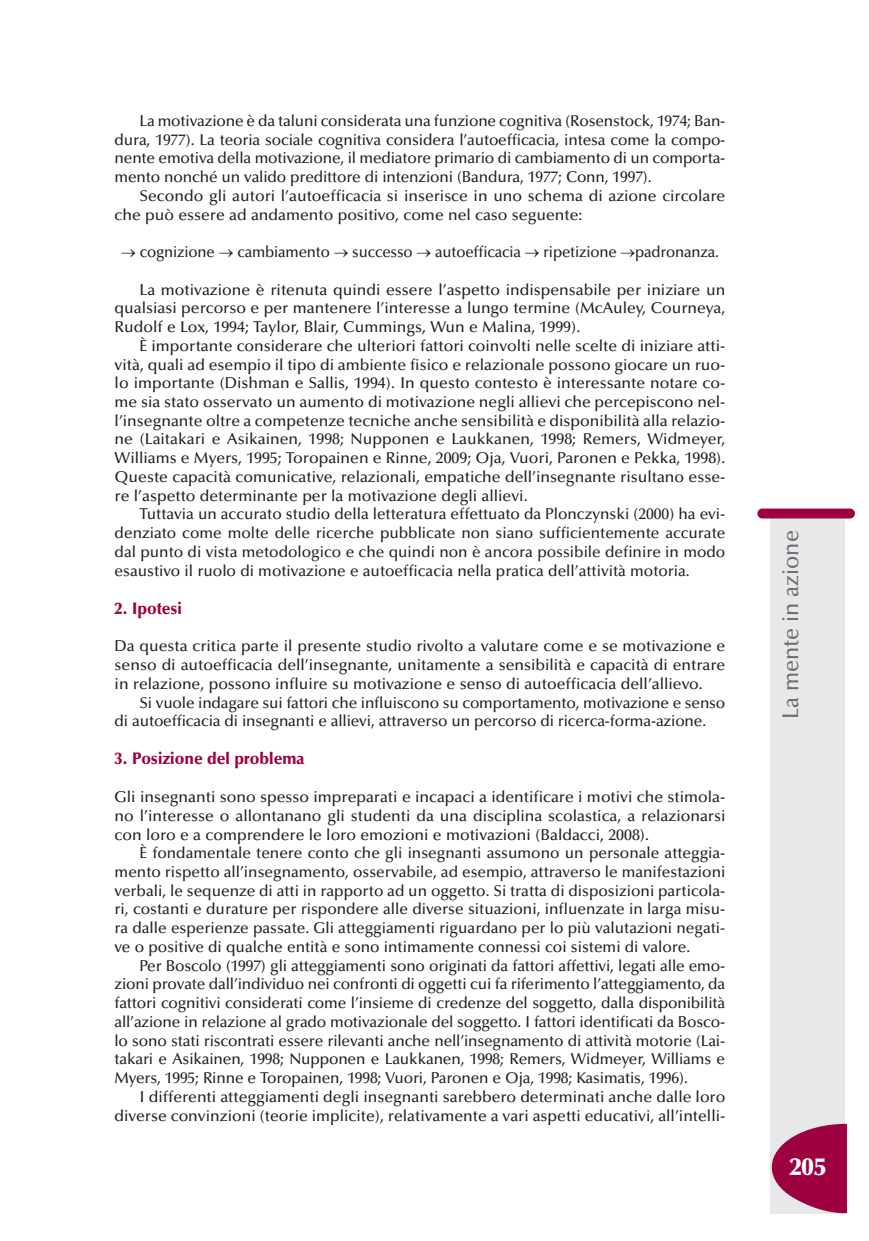
<style>
.page{position:relative;width:869px;height:1241px;background:#fff}
.page>*{position:absolute;margin:0;border:0;box-sizing:border-box;transform-origin:0 0}
.t1{font:900 24.5px "Optima";color:#fff}
.t2{font:500 22.75px "Optima";color:#6c6d70;scale:.95 1}
.t3{font:900 16.62px "Optima";color:#9d0140;scale:.95 1}
.t4{font:500 15.75px/18.7px "Optima";color:#231f20;text-align:justify}
.t5{font:500 15.75px "Optima";color:#231f20;scale:.95 1}
</style>
<div class="page">
<div style="left:770px;top:516px;width:74px;height:697px;background:#e7e8e9"></div>
<div style="left:757px;top:508px;width:97px;height:10px;background:#9d0140;border-radius:5px"></div>
<svg style="left:771px;top:1123px;width:76px;height:89px"></svg>
<p class="t4" style="left:115px;top:113px;width:612px;text-indent:25px">La motivazione è da taluni considerata una funzione cognitiva (Rosenstock, 1974; Ban&shy;dura, 1977). La teoria sociale cognitiva considera l’autoefficacia, intesa come la compo&shy;nente emotiva della motivazione, il mediatore primario di cambiamento di un comporta&shy;mento nonché un valido predittore di intenzioni (Bandura, 1977; Conn, 1997).</p>
<p class="t4" style="left:115px;top:188px;width:612px;text-indent:25px">Secondo gli autori l’autoefficacia si inserisce in uno schema di azione circolare che può essere ad andamento positivo, come nel caso seguente:</p>
<p class="t5" style="left:140px;top:246px;width:81px">cognizione</p>
<p class="t5" style="left:237px;top:246px;width:99px">cambiamento</p>
<p class="t5" style="left:352px;top:246px;width:65px">successo</p>
<p class="t5" style="left:435px;top:246px;width:92px">autoefficacia</p>
<p class="t5" style="left:543px;top:246px;width:186px">ripetizione padronanza.</p>
<p class="t4" style="left:115px;top:281px;width:612px;text-indent:25px">La motivazione è ritenuta quindi essere l’aspetto indispensabile per iniziare un qualsiasi percorso e per mantenere l’interesse a lungo termine (McAuley, Courneya, Rudolf e Lox, 1994; Taylor, Blair, Cummings, Wun e Malina, 1999).</p>
<p class="t4" style="left:115px;top:337px;width:612px;text-indent:25px">È importante considerare che ulteriori fattori coinvolti nelle scelte di iniziare atti&shy;vità, quali ad esempio il tipo di ambiente fisico e relazionale possono giocare un ruo&shy;lo importante (Dishman e Sallis, 1994). In questo contesto è interessante notare co&shy;me sia stato osservato un aumento di motivazione negli allievi che percepiscono nel&shy;l’insegnante oltre a competenze tecniche anche sensibilità e disponibilità alla relazio&shy;ne (Laitakari e Asikainen, 1998; Nupponen e Laukkanen, 1998; Remers, Widmeyer, Williams e Myers, 1995; Toropainen e Rinne, 2009; Oja, Vuori, Paronen e Pekka, 1998).<br>Queste capacità comunicative, relazionali, empatiche dell’insegnante risultano esse&shy;re l’aspetto determinante per la motivazione degli allievi.</p>
<p class="t4" style="left:115px;top:506px;width:612px;text-indent:25px">Tuttavia un accurato studio della letteratura effettuato da Plonczynski (2000) ha evi&shy;denziato come molte delle ricerche pubblicate non siano sufficientemente accurate dal punto di vista metodologico e che quindi non è ancora possibile definire in modo esaustivo il ruolo di motivazione e autoefficacia nella pratica dell’attività motoria.</p>
<p class="t3" style="left:115px;top:601px;width:72px">2. Ipotesi</p>
<p class="t4" style="left:115px;top:638px;width:612px">Da questa critica parte il presente studio rivolto a valutare come e se motivazione e senso di autoefficacia dell’insegnante, unitamente a sensibilità e capacità di entrare in relazione, possono influire su motivazione e senso di autoefficacia dell’allievo.</p>
<p class="t4" style="left:115px;top:694px;width:612px;text-indent:25px">Si vuole indagare sui fattori che influiscono su comportamento, motivazione e senso di autoefficacia di insegnanti e allievi, attraverso un percorso di ricerca-forma-azione.</p>
<p class="t3" style="left:115px;top:752px;width:201px">3. Posizione del problema</p>
<p class="t4" style="left:114px;top:788px;width:612px">Gli insegnanti sono spesso impreparati e incapaci a identificare i motivi che stimola&shy;no l’interesse o allontanano gli studenti da una disciplina scolastica, a relazionarsi con loro e a comprendere le loro emozioni e motivazioni (Baldacci, 2008).</p>
<p class="t4" style="left:114px;top:845px;width:612px;text-indent:25px">È fondamentale tenere conto che gli insegnanti assumono un personale atteggia&shy;mento rispetto all’insegnamento, osservabile, ad esempio, attraverso le manifestazioni verbali, le sequenze di atti in rapporto ad un oggetto. Si tratta di disposizioni particola&shy;ri, costanti e durature per rispondere alle diverse situazioni, influenzate in larga misu&shy;ra dalle esperienze passate. Gli atteggiamenti riguardano per lo più valutazioni negati&shy;ve o positive di qualche entità e sono intimamente connessi coi sistemi di valore.</p>
<p class="t4" style="left:114px;top:957px;width:612px;text-indent:25px">Per Boscolo (1997) gli atteggiamenti sono originati da fattori affettivi, legati alle emo&shy;zioni provate dall’individuo nei confronti di oggetti cui fa riferimento l’atteggiamento, da fattori cognitivi considerati come l’insieme di credenze del soggetto, dalla disponibilità all’azione in relazione al grado motivazionale del soggetto. I fattori identificati da Bosco&shy;lo sono stati riscontrati essere rilevanti anche nell’insegnamento di attività motorie (Lai&shy;takari e Asikainen, 1998; Nupponen e Laukkanen, 1998; Remers, Widmeyer, Williams e Myers, 1995; Rinne e Toropainen, 1998; Vuori, Paronen e Oja, 1998; Kasimatis, 1996).</p>
<p class="t4" style="left:114px;top:1088px;width:612px;text-align:right">I differenti atteggiamenti degli insegnanti sarebbero determinati anche dalle loro diverse convinzioni (teorie implicite), relativamente a vari aspetti educativi, all’intelli-</p>
<h2 class="t2" style="left:781px;top:718px;width:200px;rotate:-90deg">La mente in azione</h2>
<h1 class="t1" style="left:789px;top:1156px;width:38px">205</h1>
</div>
